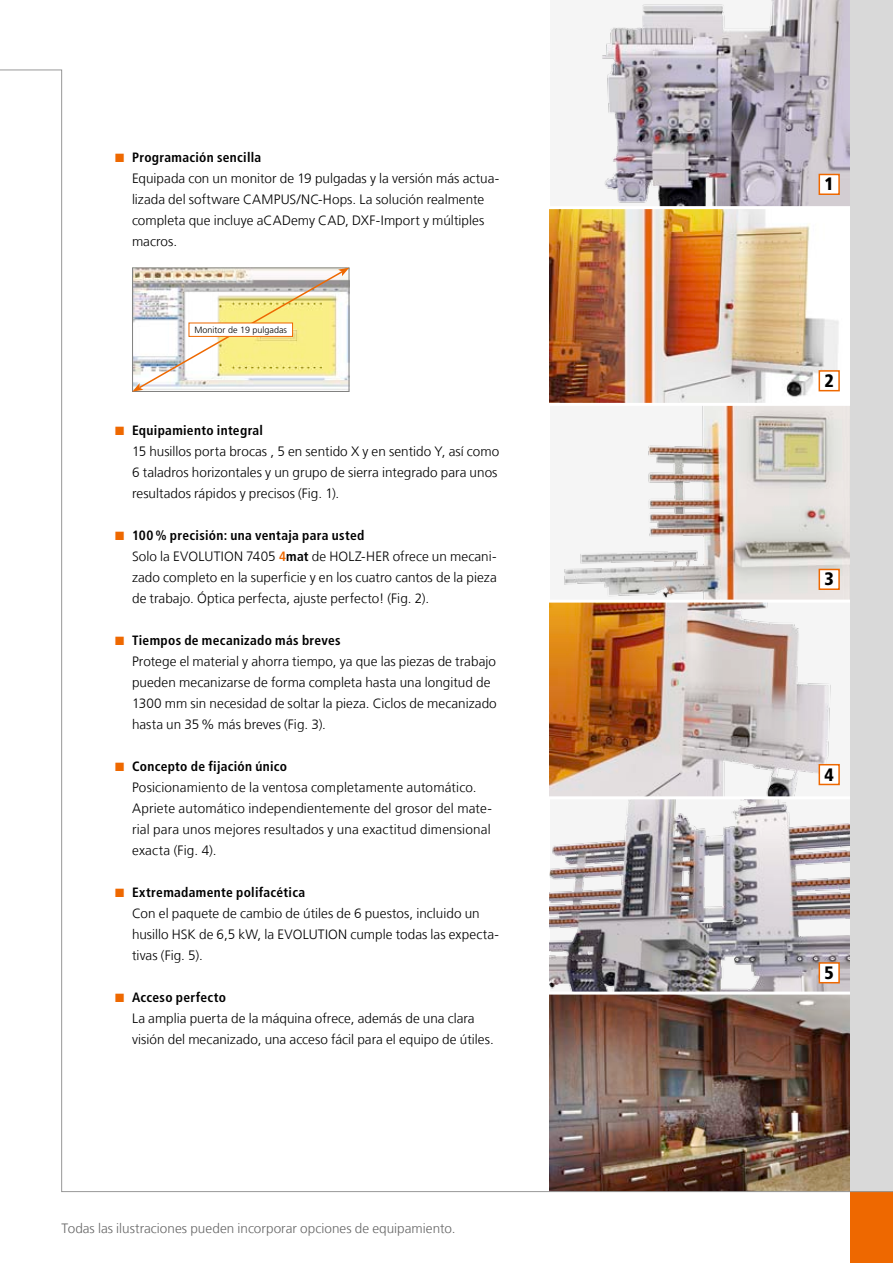
<style>
.page{position:relative;width:893px;height:1263px;background:#fff}
.page>*{position:absolute;margin:0;border:0;box-sizing:border-box;transform-origin:0 0}
.t1{font:900 condensed 18px "Frutiger";color:#000}
.t2{font:300 13.5px/21px "Frutiger LT Com";letter-spacing:.005em;color:#000}
.t3{font:700 condensed 13.5px "Frutiger LT";letter-spacing:.025em;color:#000}
.t4{font:300 13.5px "Frutiger LT Com";letter-spacing:.005em;color:#676767}
.t5{font:300 9px "Frutiger";color:#000}
.s1{color:#ee6800}
.s2{font-family:"Frutiger";font-weight:700;font-stretch:condensed;color:#ee6800}
.s3{font-family:"Frutiger";font-weight:700;font-stretch:condensed}
</style>
<div class="page">
<img style="left:601px;top:0;width:249px;height:69px">
<div style="left:850px;top:0;width:43px;height:1263px;background:#d9d9d9"></div>
<div style="left:850px;top:1191px;width:43px;height:72px;background:#ee6800"></div>
<img style="left:0;top:69px;width:893px;height:1123px">
<div style="left:189px;top:323px;width:104px;height:13px;background:#fff"></div>
<div style="left:189px;top:323px;width:104px;height:14px;border:1px solid #ee6800"></div>
<p class="t3" style="left:115px;top:149px;width:148px"><span class="s1">■</span> Programación sencilla</p>
<p class="t2" style="left:132px;top:168px;width:369px">Equipada con un monitor de 19 pulgadas y la versión más actua&shy;lizada del software CAMPUS/ N C-Hops. La solución realmente completa que incluye aCADemy CAD, DXF-Import y múltiples macros.</p>
<p class="t5" style="left:194px;top:325px;width:94px">Monitor de 19 pulgadas</p>
<p class="t3" style="left:115px;top:422px;width:150px"><span class="s1">■</span> Equipamiento integral</p>
<p class="t2" style="left:132px;top:441px;width:369px">15 husillos porta brocas , 5 en sentido X y en sentido Y, así como<br>6 taladros horizontales y un grupo de sierra integrado para unos resultados rápidos y precisos (Fig. 1).</p>
<p class="t3" style="left:115px;top:527px;width:251px"><span class="s1">■</span> 100 % precisión: una ventaja para usted</p>
<p class="t2" style="left:132px;top:546px;width:81px">Solo la EVO LUTION</p>
<p class="t2" style="left:132px;top:546px;width:366px;text-align:justify;text-indent:114px">7405 <span class="s2">4</span><span class="s3">mat</span> de HOLZ-HER ofrece un mecani&shy;zado completo en la superficie y en los cuatro cantos de la pieza de trabajo. Óptica perfecta, ajuste perfecto! (Fig. 2).</p>
<p class="t3" style="left:115px;top:632px;width:227px"><span class="s1">■</span> Tiempos de mecanizado más breves</p>
<p class="t2" style="left:132px;top:651px;width:366px">Protege el material y ahorra tiempo, ya que las piezas de trabajo pueden mecanizarse de forma completa hasta una longitud de 1300 mm sin necesidad de soltar la pieza. Ciclos de mecanizado hasta un 35% más breves (Fig. 3).</p>
<p class="t3" style="left:115px;top:758px;width:174px"><span class="s1">■</span> Concepto de fijación único</p>
<p class="t2" style="left:132px;top:777px;width:361px">Posicionamiento de la ventosa completamente automático.<br>Apriete automático independientemente del grosor del mate&shy;rial para unos mejores resultados y una exactitud dimensional exacta (Fig. 4).</p>
<p class="t3" style="left:115px;top:884px;width:192px"><span class="s1">■</span> Extremadamente polifacética</p>
<p class="t2" style="left:132px;top:903px;width:349px">Con el paquete de cambio de útiles de 6 puestos, incluido un husillo HSK de 6,5 kW, la EVOLUTION</p>
<p class="t2" style="left:350px;top:924px;width:150px">cumple todas las expecta-</p>
<p class="t2" style="left:132px;top:945px;width:72px">tivas (Fig. 5).</p>
<p class="t3" style="left:115px;top:989px;width:113px"><span class="s1">■</span> Acceso perfecto</p>
<p class="t2" style="left:132px;top:1008px;width:363px">La amplia puerta de la máquina ofrece, además de una clara visión del mecanizado, una acceso fácil para el equipo de útiles.</p>
<p class="t4" style="left:62px;top:1220px;width:395px">Todas las ilustraciones pueden incorporar opciones de equipamiento.</p>
<h1 class="t1" style="left:824px;top:173px;width:11px">1</h1>
<h1 class="t1" style="left:824px;top:370px;width:11px">2</h1>
<h1 class="t1" style="left:824px;top:568px;width:11px">3</h1>
<h1 class="t1" style="left:824px;top:763px;width:11px">4</h1>
<h1 class="t1" style="left:824px;top:962px;width:11px">5</h1>
</div>
